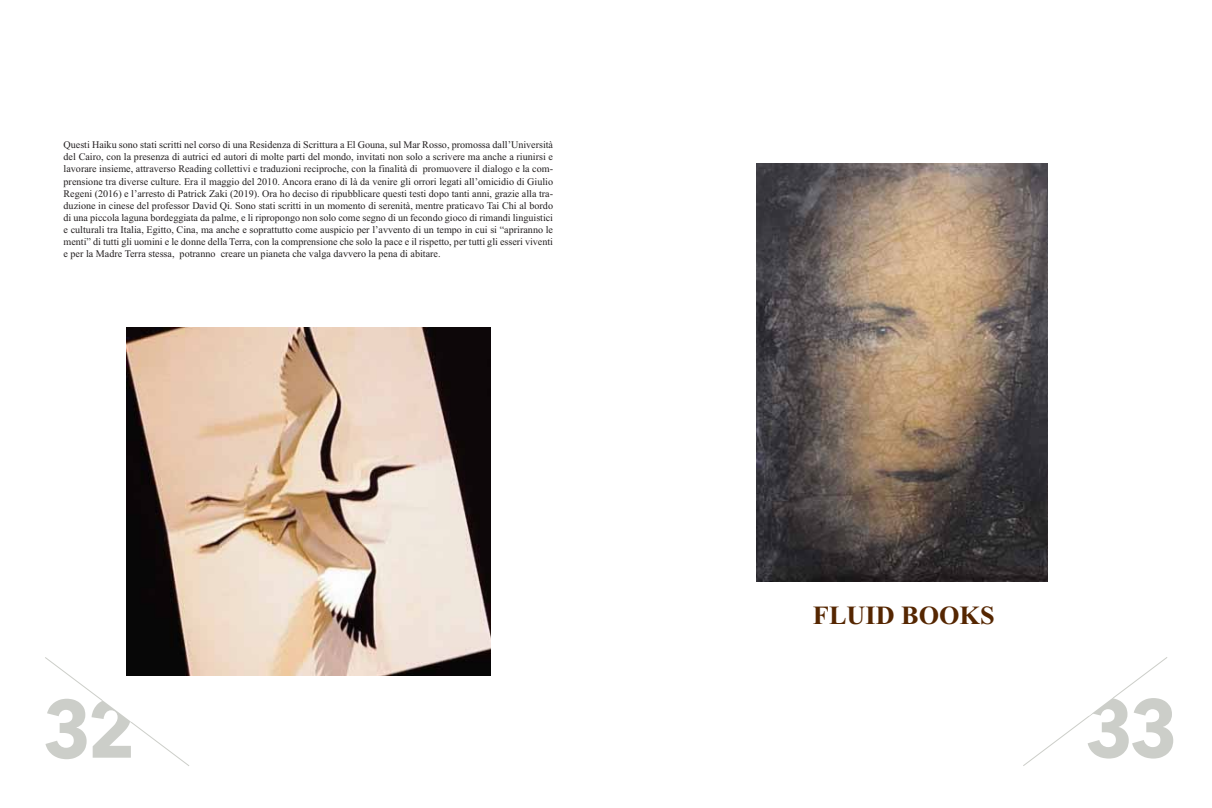
<style>
.page{position:relative;width:1212px;height:808px;background:#fff}
.page>*{position:absolute;margin:0;border:0;box-sizing:border-box;transform-origin:0 0}
.t1{font:700 81.07px "Avenir Next";color:#cccec9;scale:.92 1}
.t2{font:700 26.25px "Times New Roman";color:#552601}
.t3{font:10.12px/12.1px "Times New Roman";color:#231f20;text-align:justify}
</style>
<div class="page">
<svg style="left:1023px;top:657px;width:145px;height:109px"></svg>
<svg style="left:45px;top:657px;width:144px;height:109px"></svg>
<img style="left:756px;top:164px;width:292px;height:417px">
<img style="left:126px;top:327px;width:364px;height:349px">
<p class="t3" style="left:64px;top:140px;width:491px">Questi Haiku sono stati scritti nel corso di una Residenza di Scrittura a El Gouna, sul Mar Rosso, promossa dall’Università del Cairo, con la presenza di autrici ed autori di molte parti del mondo, invitati non solo a scrivere ma anche a riunirsi e lavorare insieme, attraverso Reading collettivi e traduzioni reciproche, con la finalità di promuovere il dialogo e la com&shy;prensione tra diverse culture. Era il maggio del 2010. Ancora erano di là da venire gli orrori legati all’omicidio di Giulio Regeni (2016) e l’arresto di Patrick Zaki (2019). Ora ho deciso di ripubblicare questi testi dopo tanti anni, grazie alla tra&shy;duzione in cinese del professor David Qi. Sono stati scritti in un momento di serenità, mentre praticavo Tai Chi al bordo di una piccola laguna bordeggiata da palme, e li ripropongo non solo come segno di un fecondo gioco di rimandi linguistici e culturali tra Italia, Egitto, Cina, ma anche e soprattutto come auspicio per l’avvento di un tempo in cui si “apriranno le menti” di tutti gli uomini e le donne della Terra, con la comprensione che solo la pace e il rispetto, per tutti gli esseri viventi e per la Madre Terra stessa, potranno creare un pianeta che valga davvero la pena di abitare.</p>
<h2 class="t2" style="left:813px;top:606px;width:183px">FLUID BOOKS</h2>
<h1 class="t1" style="left:43px;top:682px;width:102px">32</h1>
<h1 class="t1" style="left:1085px;top:682px;width:102px">33</h1>
</div>
